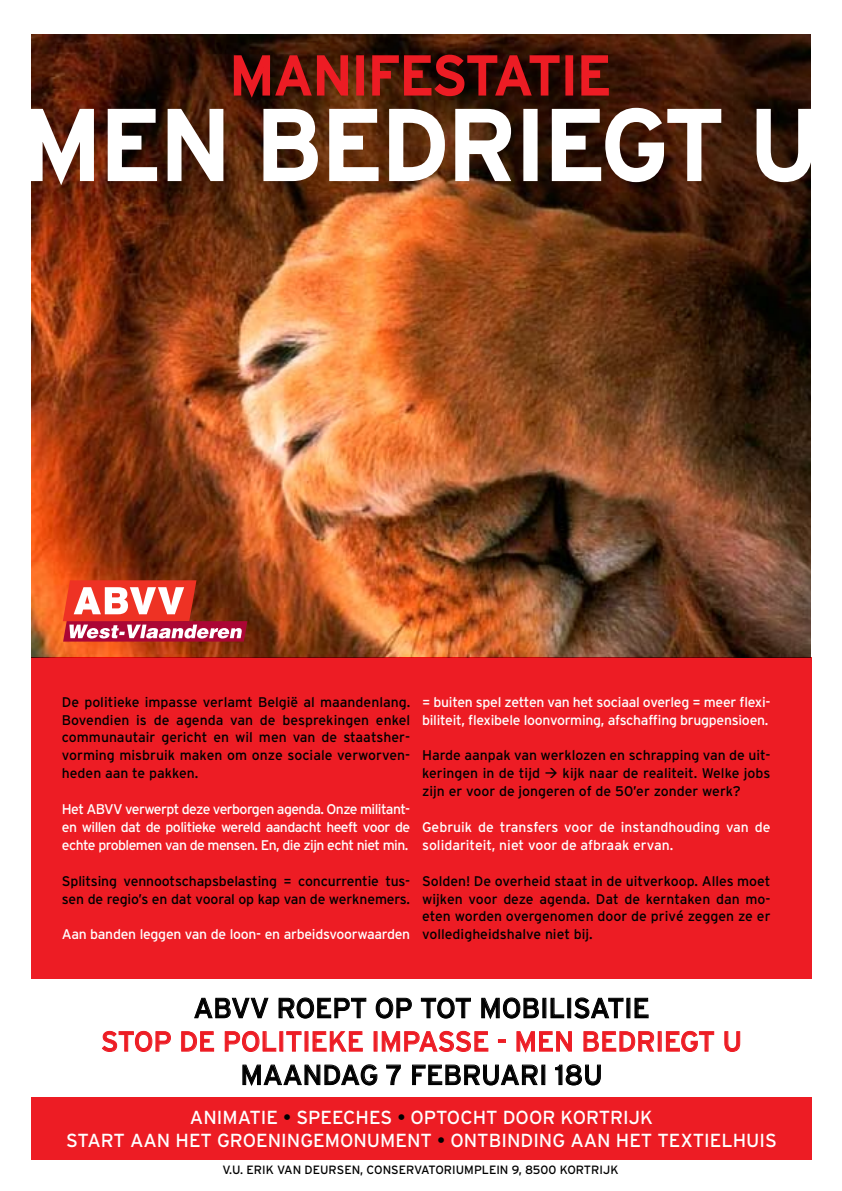
<style>
.page{position:relative;width:842px;height:1191px;background:#fff}
.page>*{position:absolute;margin:0;border:0;box-sizing:border-box;transform-origin:0 0}
.t1{font:97.4px "Interstate";color:#fff}
.t2{font:54.6px "Interstate";color:#ed1c24}
.t3{font:27.8px "Interstate";color:#000}
.t4{font:27.8px "Interstate";color:#ed1c24}
.t5{font:18.8px "Interstate";color:#fff}
.t6{font:14px/17.8px "Interstate";color:#000;text-align:justify}
.t7{font:14px/17.8px "Interstate";letter-spacing:-.02em;color:#fff;text-align:justify}
.t8{font:14px/17.8px "Interstate";color:#fff}
.t9{font:12px "Interstate";color:#000}
.s1{color:#000}
</style>
<div class="page">
<img style="left:31px;top:34px;width:780px;height:623px">
<div style="left:31px;top:658px;width:780px;height:321px;background:#ed1c24"></div>
<div style="left:31px;top:1097px;width:780px;height:63px;background:#ed1c24"></div>
<svg style="left:233px;top:54px;width:116px;height:46px;background:#5f170c"></svg>
<div style="left:356px;top:55px;width:8px;height:41px;border:2px solid #ed1c24"></div>
<svg style="left:371px;top:54px;width:190px;height:43px;background:#52100a"></svg>
<div style="left:565px;top:55px;width:8px;height:41px;border:2px solid #ed1c24"></div>
<svg style="left:580px;top:54px;width:30px;height:43px"></svg>
<svg style="left:31px;top:106px;width:65px;height:84px"></svg>
<svg style="left:106px;top:107px;width:53px;height:76px"></svg>
<svg style="left:166px;top:105px;width:59px;height:80px"></svg>
<svg style="left:261px;top:107px;width:59px;height:76px"></svg>
<svg style="left:327px;top:107px;width:54px;height:76px"></svg>
<svg style="left:387px;top:107px;width:60px;height:76px"></svg>
<svg style="left:453px;top:107px;width:61px;height:76px"></svg>
<div style="left:523px;top:109px;width:15px;height:72px;border:4px solid #fff"></div>
<svg style="left:550px;top:106px;width:173px;height:78px"></svg>
<svg style="left:754px;top:107px;width:57px;height:77px"></svg>
<svg style="left:194px;top:997px;width:75px;height:22px"></svg>
<svg style="left:278px;top:997px;width:89px;height:22px"></svg>
<svg style="left:375px;top:997px;width:37px;height:22px"></svg>
<svg style="left:420px;top:997px;width:51px;height:22px"></svg>
<svg style="left:481px;top:997px;width:58px;height:23px"></svg>
<svg style="left:550px;top:997px;width:15px;height:21px"></svg>
<div style="left:567px;top:997px;width:4px;height:21px;border:1px solid #000"></div>
<svg style="left:574px;top:997px;width:50px;height:22px"></svg>
<svg style="left:634px;top:997px;width:15px;height:21px"></svg>
<svg style="left:102px;top:1030px;width:69px;height:22px"></svg>
<svg style="left:181px;top:1031px;width:34px;height:21px"></svg>
<svg style="left:224px;top:1030px;width:53px;height:22px"></svg>
<svg style="left:286px;top:1031px;width:16px;height:21px"></svg>
<svg style="left:312px;top:1031px;width:51px;height:21px"></svg>
<svg style="left:381px;top:1030px;width:108px;height:23px"></svg>
<svg style="left:498px;top:1039px;width:8px;height:4px"></svg>
<svg style="left:516px;top:1031px;width:56px;height:22px"></svg>
<svg style="left:583px;top:1031px;width:72px;height:21px"></svg>
<div style="left:658px;top:1031px;width:4px;height:20px;border:1px solid #ed1c24"></div>
<svg style="left:665px;top:1030px;width:50px;height:22px"></svg>
<svg style="left:724px;top:1031px;width:17px;height:21px"></svg>
<svg style="left:242px;top:1064px;width:136px;height:22px"></svg>
<svg style="left:386px;top:1064px;width:15px;height:21px"></svg>
<svg style="left:412px;top:1064px;width:126px;height:21px"></svg>
<svg style="left:555px;top:1064px;width:46px;height:21px"></svg>
<svg style="left:63px;top:580px;width:184px;height:61px"></svg>
<h2 class="t2" style="left:230px;top:45px;width:383px">MANIFESTATIE</h2>
<h1 class="t1" style="left:22px;top:90px;width:798px">MEN BEDRIEGT U</h1>
<p class="t6" style="left:62px;top:692px;width:350px">De politieke impasse verlamt België al maandenlang.<br>Bovendien is de agenda van de besprekingen enkel communautair gericht en wil men van de staatsher&shy;vorming misbruik maken om onze sociale verworven&shy;heden aan te pakken.</p>
<p class="t7" style="left:62px;top:800px;width:350px">Het ABVV verwerpt deze verborgen agenda. Onze militant&shy;en willen dat de politieke wereld aandacht heeft voor de echte problemen van de mensen. En, die zijn echt niet min.</p>
<p class="t6" style="left:62px;top:871px;width:350px">Splitsing vennootschapsbelasting = concurrentie tus&shy;sen de regio’s en dat vooral op kap van de werknemers.</p>
<p class="t7" style="left:62px;top:925px;width:350px">Aan banden leggen van de loon- en arbeidsvoorwaarden</p>
<p class="t7" style="left:422px;top:692px;width:350px">= buiten spel zetten van het sociaal overleg = meer flexi&shy;biliteit, flexibele loonvorming, afschaffing brugpensioen.</p>
<p class="t6" style="left:422px;top:746px;width:350px">Harde aanpak van werklozen en schrapping van de uit&shy;keringen in de tijd → kijk naar de realiteit. Welke jobs zijn er voor de jongeren of de 50’er zonder werk?</p>
<p class="t8" style="left:422px;top:818px;width:350px">Gebruik de transfers voor de instandhouding van de solidariteit, niet voor de afbraak ervan.</p>
<p class="t6" style="left:422px;top:871px;width:350px">Solden! De overheid staat in de uitverkoop. Alles moet wijken voor deze agenda. Dat de kerntaken dan mo&shy;eten worden overgenomen door de privé zeggen ze er volledigheidshalve niet bij.</p>
<h3 class="t3" style="left:193px;top:992px;width:102px">ABVV roe</h3>
<h3 class="t3" style="left:332px;top:992px;width:106px">pt op tot</h3>
<h3 class="t3" style="left:479px;top:992px;width:18px">mobi</h3>
<h3 class="t3" style="left:548px;top:992px;width:31px">lisatie</h3>
<h3 class="t4" style="left:101px;top:1025px;width:189px">Stop de politie</h3>
<h3 class="t4" style="left:328px;top:1025px;width:109px">ke impasse</h3>
<h3 class="t4" style="left:497px;top:1025px;width:102px">- Men bedriegt</h3>
<h3 class="t4" style="left:722px;top:1025px;width:16px">u</h3>
<h3 class="t3" style="left:240px;top:1059px;width:43px">Maandag</h3>
<h3 class="t3" style="left:386px;top:1059px;width:42px">7 februari</h3>
<h3 class="t3" style="left:555px;top:1059px;width:44px">18u</h3>
<h3 class="t5" style="left:190px;top:1107px;width:25px">Animatie</h3>
<h3 class="t5" style="left:283px;top:1107px;width:85px"><span class="s1">•</span> Speeches</h3>
<h3 class="t5" style="left:397px;top:1107px;width:119px"><span class="s1">•</span> Optocht door</h3>
<h3 class="t5" style="left:561px;top:1107px;width:12px">Kortri</h3>
<h3 class="t5" style="left:629px;top:1107px;width:26px">jk</h3>
<h3 class="t5" style="left:66px;top:1129px;width:13px">start</h3>
<h3 class="t5" style="left:130px;top:1129px;width:14px">aan</h3>
<h3 class="t5" style="left:175px;top:1129px;width:13px">het</h3>
<h3 class="t5" style="left:217px;top:1129px;width:27px">Groeningemonument</h3>
<h3 class="t5" style="left:437px;top:1129px;width:39px"><span class="s1">•</span> Ontbinding</h3>
<h3 class="t5" style="left:570px;top:1129px;width:14px">aan</h3>
<h3 class="t5" style="left:616px;top:1129px;width:13px">het</h3>
<h3 class="t5" style="left:657px;top:1129px;width:87px">Textielhuis</h3>
<p class="t9" style="left:222px;top:1163px;width:99px">V.U. Eri k Van Deursen</p>
<p class="t9" style="left:360px;top:1163px;width:15px">, Conservatorium</p>
<p class="t9" style="left:474px;top:1163px;width:22px">plein</p>
<p class="t9" style="left:512px;top:1163px;width:108px">9, 8500 KORTRIJk</p>
</div>
